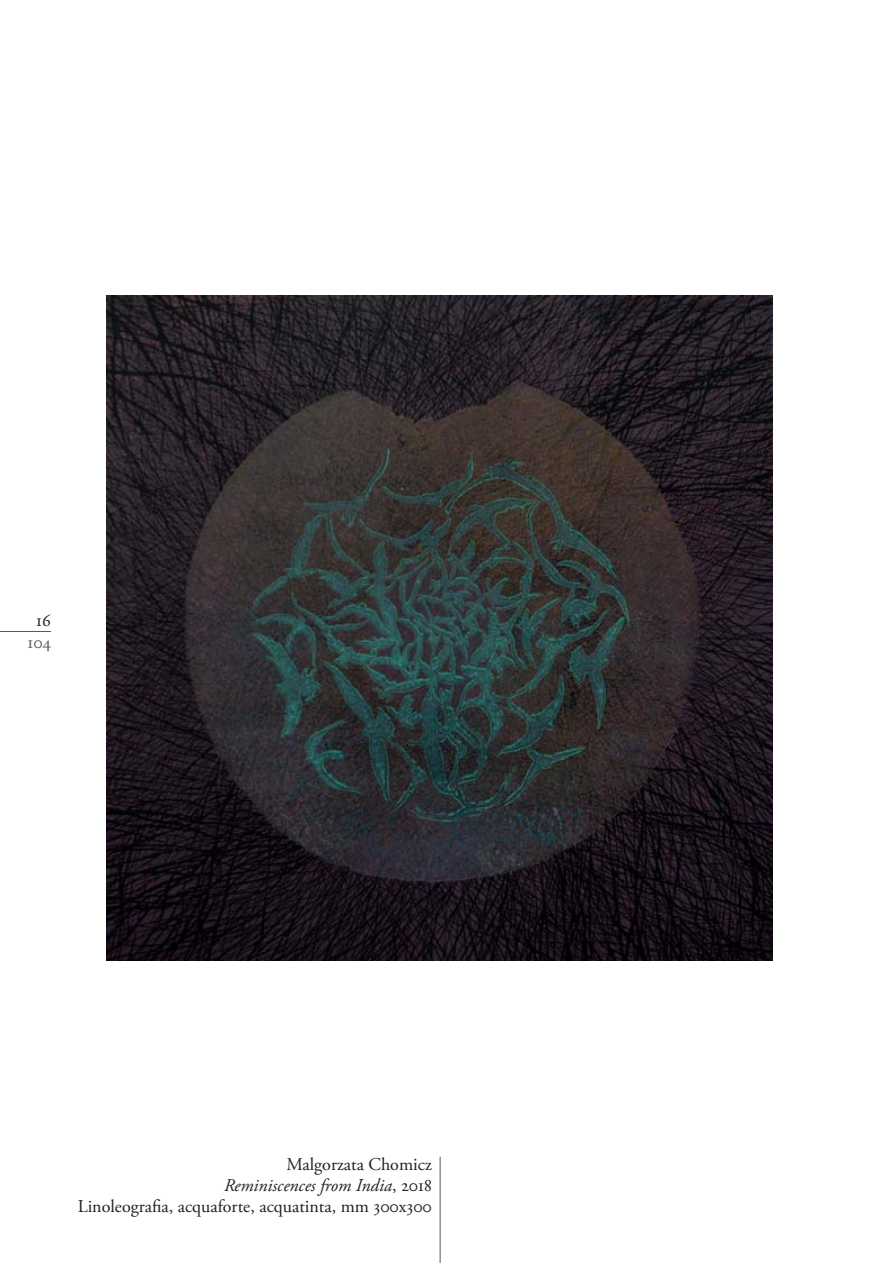
<style>
.page{position:relative;width:893px;height:1263px;background:#fff}
.page>*{position:absolute;margin:0;border:0;box-sizing:border-box;transform-origin:0 0}
.t1{font:18px/21px "Adobe Garamond Pro";color:#231f20;text-align:right}
.t2{font:18px "Adobe Garamond Regular SC";color:#58595b}
.t3{font:18px "Adobe Garamond Regular SC";color:#231f20}
.s1{font-style:italic}
</style>
<div class="page">
<hr style="left:0;top:631px;width:51px;height:1px;background:#58595b">
<hr style="left:440px;top:1157px;width:1px;height:106px;background:#58595b">
<img style="left:107px;top:296px;width:666px;height:665px">
<p class="t3" style="left:36px;top:613px;width:16px">16</p>
<p class="t2" style="left:27px;top:635px;width:25px">104</p>
<p class="t1" style="left:78px;top:1155px;width:356px">Malgorzata Chomicz<br><span class="s1">Reminiscences from India</span>, 2018<br>Linoleografia, acquaforte, acquatinta, mm 300x300</p>
</div>
